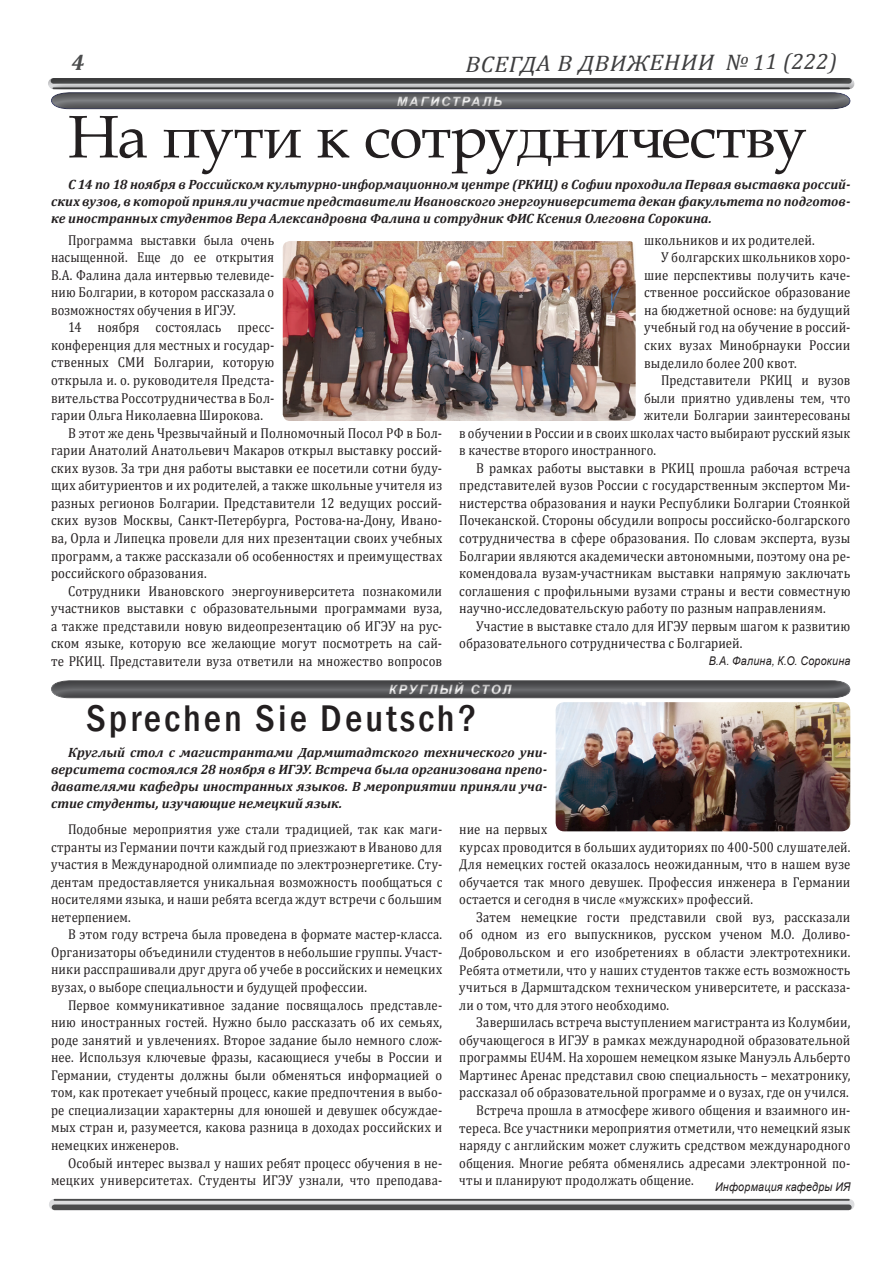
<style>
.page{position:relative;width:893px;height:1263px;background:#fff}
.page>*{position:absolute;margin:0;border:0;box-sizing:border-box;transform-origin:0 0}
.t1{font:60px "Book Antiqua";letter-spacing:-.01em;color:#231f20}
.t2{font:500 condensed 38.1px "Franklin Gothic";letter-spacing:.08em;color:#231f20}
.t3{font:italic 22.5px "Cambria";color:#3e3e3f;scale:1.09 1}
.t4{font:14.4px "Cambria";letter-spacing:.01em;color:#231f20;scale:.89 1}
.t5{font:14.4px/17.5px "Cambria";letter-spacing:.01em;color:#231f20;text-align:justify;scale:.87 1}
.t6{font:14.25px/17.5px "Cambria";letter-spacing:.015em;color:#231f20;text-align:justify;scale:.89 1}
.t7{font:italic 700 13.5px/17px "Cambria";color:#231f20;text-align:justify}
.t8{font:italic 700 12.9px "Arial";letter-spacing:.15em;color:#fff}
.t9{font:italic 12px "Arial";letter-spacing:.025em;color:#231f20;scale:.89 1}
</style>
<div class="page">
<div style="left:54px;top:1199px;width:795px;height:11px;background:#dcdddf"></div>
<hr style="left:54px;top:1199px;width:795px;height:2px;background:#4b4c4d">
<div style="left:54px;top:1204px;width:795px;height:6px;background:#4b4c4d"></div>
<div style="left:50px;top:79px;width:801px;height:33px;background:#231f20;opacity:.5"></div>
<div style="left:50px;top:668px;width:801px;height:31px;background:#231f20;opacity:.5"></div>
<img style="left:283px;top:241px;width:353px;height:180px">
<img style="left:556px;top:702px;width:294px;height:129px">
<h3 class="t3" style="left:465px;top:50px;width:342px;rotate:-1deg">ВСЕГДА В ДВИЖЕНИИ № 11 (222)</h3>
<p class="t8" style="left:397px;top:93px;width:107px">МАГИСТРАЛЬ</p>
<h1 class="t1" style="left:68px;top:95px;width:741px">На пути к сотрудничеству</h1>
<p class="t7" style="left:51px;top:176px;width:801px;text-indent:17px">С 14 по 18 ноября в Российском культурно-информационном центре (РКИЦ) в Софии проходила Первая выставка россий&shy;ских вузов, в которой приняли участие представители Ивановского энергоуниверситета декан факультета по подготов&shy;ке иностранных студентов Вера Александровна Фалина и сотрудник ФИС Ксения Олеговна Сорокина.</p>
<p class="t5" style="left:51px;top:231px;width:258px;text-indent:17px">Программа выставки была очень насыщенной. Еще до ее открытия В.А. Фалина дала интервью телевиде&shy;нию Болгарии, в котором рассказала о возможностях обучения в ИГЭУ.</p>
<p class="t4" style="left:68px;top:319px;width:233px">14 ноября состоялась пресс-</p>
<p class="t4" style="left:51px;top:336px;width:252px">конференция для местных и государ-</p>
<p class="t4" style="left:51px;top:354px;width:252px">ственных СМИ Болгарии, которую</p>
<p class="t4" style="left:51px;top:372px;width:252px">открыла и. о. руководителя Предста-</p>
<p class="t4" style="left:51px;top:389px;width:252px">вительства Россотрудничества в Бол-</p>
<p class="t4" style="left:51px;top:407px;width:240px">гарии Ольга Николаевна Широкова.</p>
<p class="t4" style="left:68px;top:424px;width:422px">В этот же день Чрезвычайный и Полномочный Посол РФ в Бол-</p>
<p class="t4" style="left:51px;top:442px;width:441px">гарии Анатолий Анатольевич Макаров открыл выставку россий-</p>
<p class="t4" style="left:51px;top:459px;width:441px">ских вузов. За три дня работы выставки ее посетили сотни буду-</p>
<p class="t4" style="left:51px;top:477px;width:441px">щих абитуриентов и их родителей, а также школьные учителя из</p>
<p class="t4" style="left:51px;top:494px;width:441px">разных регионов Болгарии. Представители 12 ведущих россий-</p>
<p class="t4" style="left:51px;top:512px;width:441px">ских вузов Москвы, Санкт-Петербурга, Ростова-на-Дону, Ивано-</p>
<p class="t4" style="left:51px;top:530px;width:441px">ва, Орла и Липецка провели для них презентации своих учебных</p>
<p class="t4" style="left:51px;top:547px;width:441px">программ, а также рассказали об особенностях и преимуществах</p>
<p class="t4" style="left:51px;top:565px;width:176px">российского образования.</p>
<p class="t4" style="left:68px;top:582px;width:422px">Сотрудники Ивановского энергоуниверситета познакомили</p>
<p class="t4" style="left:51px;top:600px;width:441px">участников выставки с образовательными программами вуза,</p>
<p class="t4" style="left:51px;top:617px;width:441px">а также представили новую видеопрезентацию об ИГЭУ на рус-</p>
<p class="t4" style="left:51px;top:635px;width:441px">ском языке, которую все желающие могут посмотреть на сай-</p>
<p class="t4" style="left:51px;top:652px;width:441px">те РКИЦ. Представители вуза ответили на множество вопросов</p>
<p class="t4" style="left:644px;top:231px;width:193px">школьников и их родителей.</p>
<p class="t4" style="left:661px;top:249px;width:214px">У болгарских школьников хоро-</p>
<p class="t4" style="left:644px;top:266px;width:233px">шие перспективы получить каче-</p>
<p class="t4" style="left:644px;top:284px;width:233px">ственное российское образование</p>
<p class="t4" style="left:644px;top:301px;width:233px">на бюджетной основе: на будущий</p>
<p class="t4" style="left:644px;top:319px;width:233px">учебный год на обучение в россий-</p>
<p class="t4" style="left:644px;top:337px;width:233px">ских вузах Минобрнауки России</p>
<p class="t4" style="left:644px;top:354px;width:173px">выделило более 200 квот.</p>
<p class="t5" style="left:661px;top:371px;width:219px">Представители РКИЦ и вузов</p>
<p class="t5" style="left:644px;top:389px;width:239px">были приятно удивлены тем, что</p>
<p class="t5" style="left:644px;top:406px;width:239px">жители Болгарии заинтересованы</p>
<p class="t5" style="left:459px;top:424px;width:451px">в обучении в России и в своих школах часто выбирают русский язык</p>
<p class="t5" style="left:459px;top:441px;width:228px">в качестве второго иностранного.</p>
<p class="t4" style="left:476px;top:459px;width:422px">В рамках работы выставки в РКИЦ прошла рабочая встреча</p>
<p class="t4" style="left:459px;top:477px;width:441px">представителей вузов России с государственным экспертом Ми-</p>
<p class="t4" style="left:459px;top:494px;width:441px">нистерства образования и науки Республики Болгарии Стоянкой</p>
<p class="t4" style="left:459px;top:512px;width:441px">Почеканской. Стороны обсудили вопросы российско-болгарского</p>
<p class="t4" style="left:459px;top:530px;width:441px">сотрудничества в сфере образования. По словам эксперта, вузы</p>
<p class="t4" style="left:459px;top:547px;width:441px">Болгарии являются академически автономными, поэтому она ре-</p>
<p class="t4" style="left:459px;top:565px;width:441px">комендовала вузам-участникам выставки напрямую заключать</p>
<p class="t4" style="left:459px;top:582px;width:441px">соглашения с профильными вузами страны и вести совместную</p>
<p class="t4" style="left:459px;top:600px;width:413px">научно-исследовательскую работу по разным направлениям.</p>
<p class="t4" style="left:476px;top:617px;width:422px">Участие в выставке стало для ИГЭУ первым шагом к развитию</p>
<p class="t4" style="left:459px;top:635px;width:320px">образовательного сотрудничества с Болгарией.</p>
<p class="t9" style="left:709px;top:653px;width:161px">В.А. Фалина, К.О. Сорокина</p>
<p class="t8" style="left:389px;top:681px;width:124px">КРУГЛЫЙ СТОЛ</p>
<h2 class="t2" style="left:86px;top:693px;width:392px">Sprechen Sie Deutsch?</h2>
<p class="t7" style="left:51px;top:744px;width:498px;text-indent:17px">Круглый стол с магистрантами Дармштадтского технического уни&shy;верситета состоялся 28 ноября в ИГЭУ. Встреча была организована препо&shy;давателями кафедры иностранных языков. В мероприятии приняли уча&shy;стие студенты, изучающие немецкий язык.</p>
<p class="t6" style="left:51px;top:820px;width:441px;text-indent:17px">Подобные мероприятия уже стали традицией, так как маги&shy;странты из Германии почти каждый год приезжают в Иваново для участия в Международной олимпиаде по электроэнергетике. Сту&shy;дентам предоставляется уникальная возможность пообщаться с носителями языка, и наши ребята всегда ждут встречи с большим нетерпением.</p>
<p class="t6" style="left:51px;top:925px;width:441px;text-indent:17px">В этом году встреча была проведена в формате мастер-класса.<br>Организаторы объединили студентов в небольшие группы. Участ&shy;ники расспрашивали друг друга об учебе в российских и немецких вузах, о выборе специальности и будущей профессии.</p>
<p class="t6" style="left:51px;top:996px;width:441px;text-indent:17px">Первое коммуникативное задание посвящалось представле&shy;нию иностранных гостей. Нужно было рассказать об их семьях, роде занятий и увлечениях. Второе задание было немного слож&shy;нее. Используя ключевые фразы, касающиеся учебы в России и Германии, студенты должны были обменяться информацией о том, как протекает учебный процесс, какие предпочтения в выбо&shy;ре специализации характерны для юношей и девушек обсуждае&shy;мых стран и, разумеется, какова разница в доходах российских и немецких инженеров.</p>
<p class="t6" style="left:51px;top:1154px;width:441px;text-align:right">Особый интерес вызвал у наших ребят процесс обучения в не&shy;мецких университетах. Студенты ИГЭУ узнали, что преподава-</p>
<p class="t6" style="left:459px;top:820px;width:441px;text-align:left">ние на первых<br>курсах проводится в больших аудиториях по 400-500 слушателей.<br>Для немецких гостей оказалось неожиданным, что в нашем вузе обучается так много девушек. Профессия инженера в Германии остается и сегодня в числе «мужских» профессий.</p>
<p class="t6" style="left:459px;top:908px;width:441px;text-indent:17px">Затем немецкие гости представили свой вуз, рассказали об одном из его выпускников, русском ученом М.О. Доливо-Добровольском и его изобретениях в области электротехники.<br>Ребята отметили, что у наших студентов также есть возможность учиться в Дармштадском техническом университете, и рассказа&shy;ли о том, что для этого необходимо.</p>
<p class="t6" style="left:476px;top:1013px;width:422px">Завершилась встреча выступлением магистранта из Колумбии,</p>
<p class="t6" style="left:459px;top:1031px;width:441px">обучающегося в ИГЭУ в рамках международной образовательной</p>
<p class="t6" style="left:459px;top:1048px;width:441px">программы EU4M. На хорошем немецком языке Мануэль Альберто</p>
<p class="t6" style="left:459px;top:1066px;width:441px">Мартинес Аренас представил свою специальность – мехатронику,</p>
<p class="t6" style="left:459px;top:1084px;width:439px">рассказал об образовательной программе и о вузах, где он учился.</p>
<p class="t6" style="left:476px;top:1101px;width:422px">Встреча прошла в атмосфере живого общения и взаимного ин-</p>
<p class="t6" style="left:459px;top:1119px;width:441px">тереса. Все участники мероприятия отметили, что немецкий язык</p>
<p class="t6" style="left:459px;top:1136px;width:441px">наряду с английским может служить средством международного</p>
<p class="t6" style="left:459px;top:1154px;width:441px">общения. Многие ребята обменялись адресами электронной по-</p>
<p class="t6" style="left:459px;top:1171px;width:265px">чты и планируют продолжать общение.</p>
<p class="t9" style="left:715px;top:1179px;width:154px">Информация кафедры ИЯ</p>
</div>
